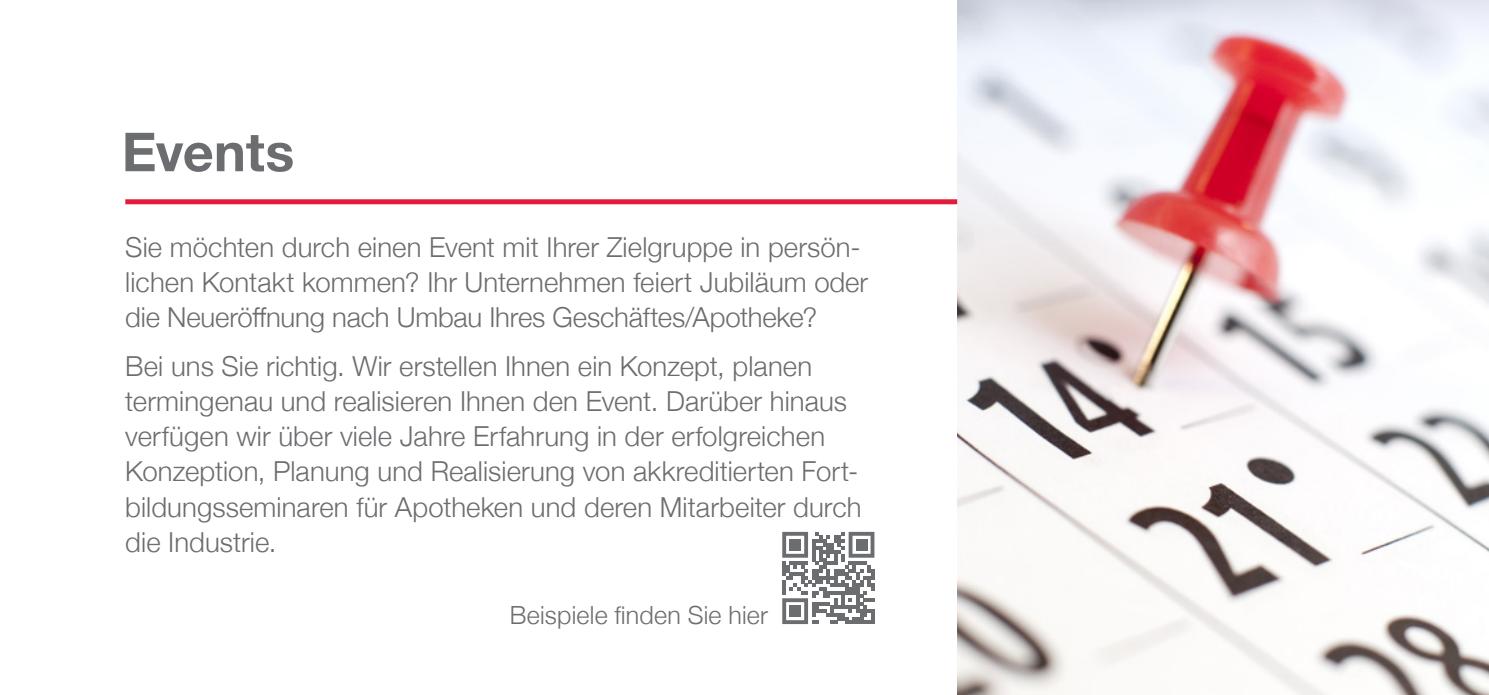
<style>
.page{position:relative;width:1489px;height:695px;background:#fff}
.page>*{position:absolute;margin:0;border:0;box-sizing:border-box;transform-origin:0 0}
.t1{font:700 53.75px "Helvetica Neue";color:#6c6d70}
.t2{font:300 27.5px/35px "Helvetica Neue";letter-spacing:.005em;color:#6c6d70}
.t3{font:300 25px "Helvetica Neue";letter-spacing:.01em;color:#6c6d70}
</style>
<div class="page">
<img style="left:957px;top:0;width:531px;height:694px">
<div style="left:125px;top:199px;width:832px;height:5px;background:#e41c3b"></div>
<svg style="left:782px;top:531px;width:92px;height:93px"></svg>
<div style="left:789px;top:539px;width:11px;height:11px;background:#6c6d70"></div>
<div style="left:856px;top:539px;width:11px;height:11px;background:#6c6d70"></div>
<div style="left:789px;top:605px;width:11px;height:11px;background:#6c6d70"></div>
<h1 class="t1" style="left:122px;top:110px;width:174px">Events</h1>
<p class="t2" style="left:125px;top:228px;width:744px">Sie möchten durch einen Event mit Ihrer Zielgruppe in persön&shy;lichen Kontakt kommen? Ihr Unternehmen feiert Jubiläum oder die Neueröffnung nach Umbau Ihres Geschäftes/Apotheke?</p>
<p class="t2" style="left:125px;top:347px;width:737px">Bei uns Sie richtig. Wir erstellen Ihnen ein Konzept, planen termingenau und realisieren Ihnen den Event. Darüber hinaus verfügen wir über viele Jahre Erfahrung in der erfolgreichen Konzeption, Planung und Realisierung von akkreditierten Fort&shy;bildungsseminaren für Apotheken und deren Mitarbeiter durch die Industrie.</p>
<p class="t3" style="left:510px;top:595px;width:259px">Beispiele finden Sie hier</p>
</div>
